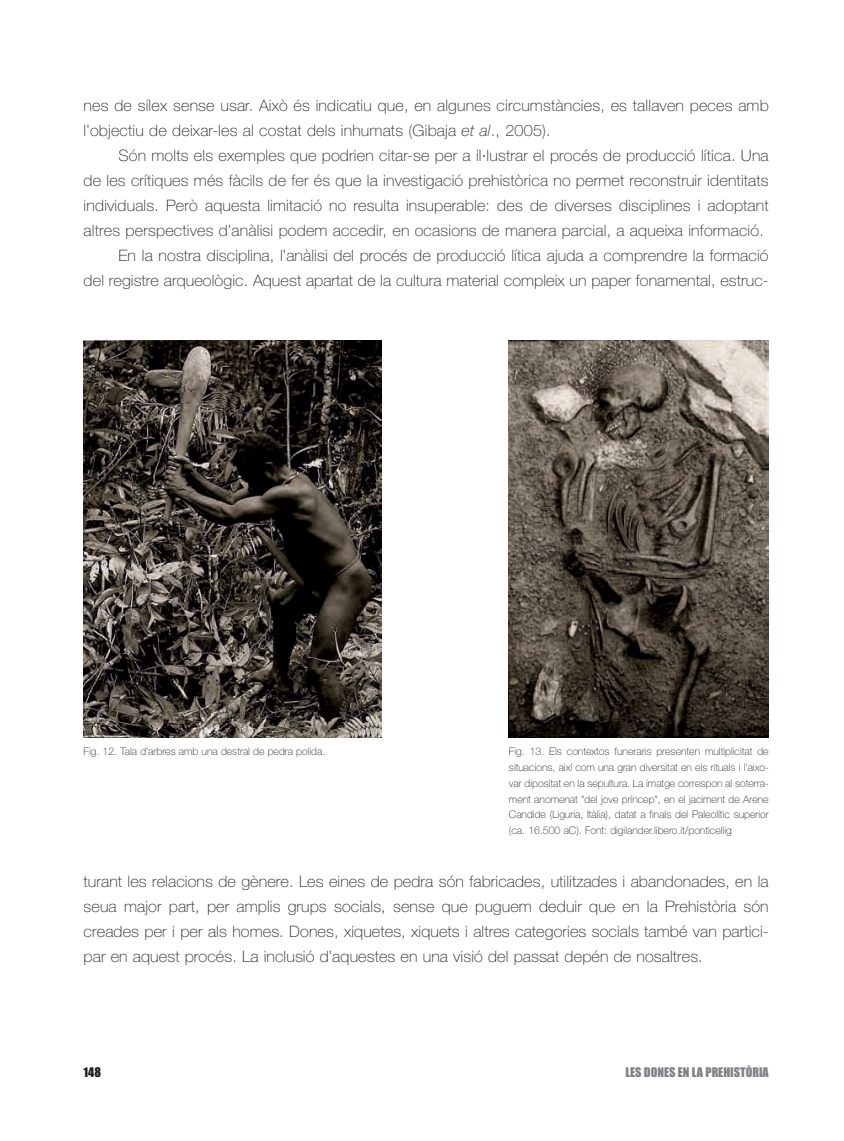
<style>
.page{position:relative;width:844px;height:1141px;background:#fff}
.page>*{position:absolute;margin:0;border:0;box-sizing:border-box;transform-origin:0 0}
.t1{font:100 15.75px/25px "Helvetica Neue";letter-spacing:.01em;color:#231f20}
.t2{font:12.25px "Impact";color:#808285}
.t3{font:12.25px "Impact";color:#231f20}
.t4{font:100 10.5px/15.8px "Helvetica Neue";color:#231f20;text-align:justify}
.s1{font-style:italic}
</style>
<div class="page">
<img style="left:84px;top:340px;width:297px;height:398px">
<img style="left:509px;top:340px;width:259px;height:398px">
<p class="t1" style="left:84px;top:95px;width:686px">nes de sílex sense usar. Això és indicatiu que, en algunes circumstàncies, es tallaven peces amb l’objectiu de deixar-les al costat dels inhumats (Gibaja <span class="s1">et al</span>., 2005).</p>
<p class="t1" style="left:118px;top:145px;width:651px">Són molts els exemples que podrien citar-se per a il·lustrar el procés de producció lítica. Una</p>
<p class="t1" style="left:84px;top:170px;width:686px">de les crítiques més fàcils de fer és que la investigació prehistòrica no permet reconstruir identitats</p>
<p class="t1" style="left:84px;top:195px;width:686px">individuals. Però aquesta limitació no resulta insuperable: des de diverses disciplines i adoptant</p>
<p class="t1" style="left:84px;top:220px;width:681px">altres perspectives d’anàlisi podem accedir, en ocasions de manera parcial, a aqueixa informació.</p>
<p class="t1" style="left:118px;top:245px;width:651px">En la nostra disciplina, l’anàlisi del procés de producció lítica ajuda a comprendre la formació</p>
<p class="t1" style="left:84px;top:270px;width:686px">del registre arqueològic. Aquest apartat de la cultura material compleix un paper fonamental, estruc-</p>
<p class="t4" style="left:84px;top:745px;width:243px">Fig. 12. Tala d'arbres amb una destral de pedra polida.</p>
<p class="t4" style="left:509px;top:745px;width:261px">Fig. 13. Els contextos funeraris presenten multiplicitat de situacions, així com una gran diversitat en els rituals i l'aixo&shy;var dipositat en la sepultura. La imatge correspon al soterra&shy;ment anomenat "del jove príncep", en el jaciment de Arene Candide (Liguria, Itàlia), datat a finals del Paleolític superior (ca. 16.500 aC). Font: digilander.libero.it/ponticellig</p>
<p class="t1" style="left:84px;top:870px;width:686px;text-align:justify">turant les relacions de gènere. Les eines de pedra són fabricades, utilitzades i abandonades, en la seua major part, per amplis grups socials, sense que puguem deduir que en la Prehistòria són creades per i per als homes. Dones, xiquetes, xiquets i altres categories socials també van partici&shy;par en aquest procés. La inclusió d’aquestes en una visió del passat depén de nosaltres.</p>
<p class="t3" style="left:84px;top:1068px;width:19px">148</p>
<p class="t2" style="left:625px;top:1068px;width:145px">LES DONES EN LA PREHISTÒRIA</p>
</div>
